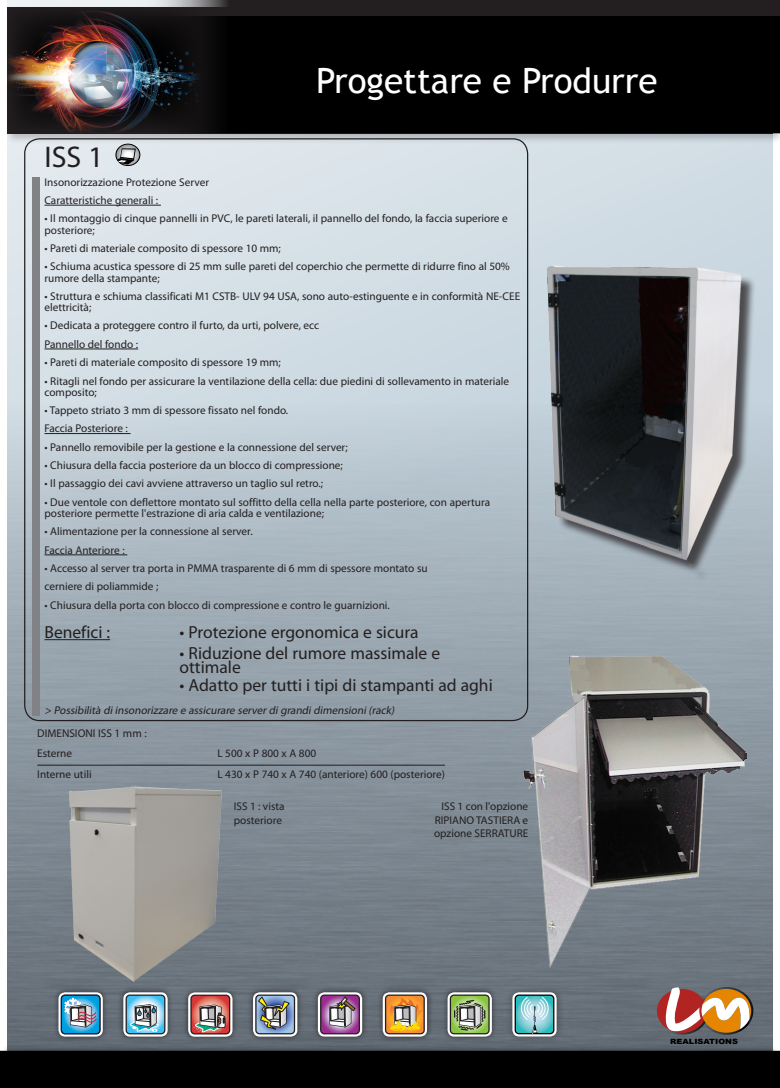
<style>
.page{position:relative;width:780px;height:1088px;background:#fff}
.page>*{position:absolute;margin:0;border:0;box-sizing:border-box;transform-origin:0 0}
.t1{font:35px "Trebuchet MS";color:#fff}
.t2{font:35px "Myriad Pro";color:#fff}
.Normal_e{font:30px "Myriad Pro";color:#231f20}
.Normal_e-2{font:17.5px/13.8px "Myriad Pro";color:#231f20}
.Normal_e-3{font:11.25px/11.2px "Myriad Pro";color:#231f20}
.Normal_e-4{font:italic 11.25px "Myriad Pro";color:#231f20}
.t3{font:900 7.25px "Arial";color:#000;scale:1.13 1}
</style>
<div class="page">
<div style="left:7px;top:0;width:765px;height:1051px;background:#d5dfe7"></div>
<img style="left:7px;top:404px;width:765px;height:641px">
<div style="left:5px;top:5px;width:775px;height:140px;background:#231f20;opacity:.25"></div>
<div style="left:3px;top:1045px;width:773px;height:36px;background:#231f20;opacity:.25"></div>
<img style="left:7px;top:7px;width:134px;height:126px">
<svg style="left:141px;top:0;width:639px;height:133px"></svg>
<div style="left:0;top:1051px;width:780px;height:37px;background:#000"></div>
<svg style="left:655px;top:987px;width:98px;height:48px"></svg>
<div style="left:52px;top:986px;width:57px;height:56px;background:#231f20;opacity:.75"></div>
<div style="left:58px;top:992px;width:45px;height:44px;background:#fff;border-radius:7px"></div>
<svg style="left:60px;top:994px;width:41px;height:41px"></svg>
<div style="left:117px;top:986px;width:56px;height:56px;background:#231f20;opacity:.75"></div>
<div style="left:123px;top:992px;width:45px;height:44px;background:#fff;border-radius:7px"></div>
<svg style="left:123px;top:994px;width:43px;height:41px"></svg>
<div style="left:247px;top:986px;width:56px;height:56px;background:#231f20;opacity:.75"></div>
<div style="left:253px;top:992px;width:44px;height:44px;background:#fff;border-radius:7px"></div>
<svg style="left:254px;top:994px;width:42px;height:41px"></svg>
<div style="left:312px;top:986px;width:56px;height:56px;background:#231f20;opacity:.75"></div>
<div style="left:318px;top:992px;width:44px;height:44px;background:#fff;border-radius:7px"></div>
<svg style="left:319px;top:994px;width:41px;height:41px"></svg>
<div style="left:376px;top:986px;width:57px;height:56px;background:#231f20;opacity:.75"></div>
<div style="left:382px;top:992px;width:45px;height:44px;background:#fff;border-radius:7px"></div>
<svg style="left:384px;top:994px;width:41px;height:41px"></svg>
<div style="left:441px;top:986px;width:56px;height:56px;background:#231f20;opacity:.75"></div>
<div style="left:447px;top:992px;width:45px;height:44px;background:#fff;border-radius:7px"></div>
<svg style="left:449px;top:994px;width:41px;height:41px"></svg>
<div style="left:505px;top:985px;width:59px;height:59px;background:#231f20;opacity:.5"></div>
<div style="left:512px;top:992px;width:44px;height:44px;background:#fff;border-radius:7px"></div>
<svg style="left:514px;top:994px;width:41px;height:41px"></svg>
<hr style="left:44px;top:205px;width:117px;height:1px;background:#231f20">
<hr style="left:44px;top:349px;width:94px;height:1px;background:#231f20">
<hr style="left:44px;top:433px;width:87px;height:1px;background:#231f20">
<hr style="left:44px;top:554px;width:83px;height:1px;background:#231f20">
<hr style="left:44px;top:639px;width:66px;height:1px;background:#231f20">
<div style="left:32px;top:178px;width:8px;height:538px;background:#808285"></div>
<div style="left:182px;top:986px;width:56px;height:56px;background:#231f20;opacity:.75"></div>
<div style="left:188px;top:992px;width:44px;height:45px;background:#fff;border-radius:7px"></div>
<svg style="left:188px;top:994px;width:43px;height:41px"></svg>
<div style="left:115px;top:144px;width:25px;height:22px;border:1px solid #000;border-radius:50%"></div>
<svg style="left:116px;top:144px;width:24px;height:22px"></svg>
<hr style="left:37px;top:765px;width:408px;height:1px;background:#231f20">
<img style="left:519px;top:633px;width:239px;height:345px">
<div style="left:549px;top:268px;width:206px;height:314px;background:#a6b3bd"></div>
<img style="left:525px;top:226px;width:229px;height:341px">
<img style="left:58px;top:768px;width:187px;height:218px">
<p class="t1" style="left:316px;top:60px;width:343px">Progettare e Produrre</p>
<h1 class="t2" style="left:308px;top:59px;width:315px">Conc p eur Fab icant</h1>
<p class="Normal_e" style="left:44px;top:139px;width:61px">ISS 1</p>
<p class="Normal_e-3" style="left:44px;top:176px;width:166px">Insonorizzazione Protezione Server</p>
<p class="Normal_e-3" style="left:44px;top:194px;width:115px">Caratteristiche generali :</p>
<p class="Normal_e-3" style="left:44px;top:213px;width:465px">• Il montaggio di cinque pannelli in PVC, le pareti laterali, il pannello del fondo, la faccia superiore e posteriore;</p>
<p class="Normal_e-3" style="left:44px;top:242px;width:238px">• Pareti di materiale composito di spessore 10 mm;</p>
<p class="Normal_e-3" style="left:44px;top:261px;width:467px">• Schiuma acustica spessore di 25 mm sulle pareti del coperchio che permette di ridurre fino al 50% rumore della stampante;</p>
<p class="Normal_e-3" style="left:44px;top:290px;width:477px">• Struttura e schiuma classificati M1 CSTB- ULV 94 USA, sono auto-estinguente e in conformità NE-CEE elettricità;</p>
<p class="Normal_e-3" style="left:44px;top:320px;width:276px">• Dedicata a proteggere contro il furto, da urti, polvere, ecc</p>
<p class="Normal_e-3" style="left:44px;top:338px;width:95px">Pannello del fondo :</p>
<p class="Normal_e-3" style="left:44px;top:357px;width:238px">• Pareti di materiale composito di spessore 19 mm;</p>
<p class="Normal_e-3" style="left:44px;top:375px;width:466px">• Ritagli nel fondo per assicurare la ventilazione della cella: due piedini di sollevamento in materiale composito;</p>
<p class="Normal_e-3" style="left:44px;top:404px;width:245px">• Tappeto striato 3 mm di spessore fissato nel fondo.</p>
<p class="Normal_e-3" style="left:44px;top:423px;width:85px">Faccia Posteriore :</p>
<p class="Normal_e-3" style="left:44px;top:441px;width:305px">• Pannello removibile per la gestione e la connessione del server;</p>
<p class="Normal_e-3" style="left:44px;top:459px;width:300px">• Chiusura della faccia posteriore da un blocco di compressione;</p>
<p class="Normal_e-3" style="left:44px;top:478px;width:280px">• Il passaggio dei cavi avviene attraverso un taglio sul retro.;</p>
<p class="Normal_e-3" style="left:44px;top:496px;width:447px">• Due ventole con deflettore montato sul soffitto della cella nella parte posteriore, con apertura posteriore permette l'estrazione di aria calda e ventilazione;</p>
<p class="Normal_e-3" style="left:44px;top:526px;width:210px">• Alimentazione per la connessione al server.</p>
<p class="Normal_e-3" style="left:44px;top:544px;width:82px">Faccia Anteriore :</p>
<p class="Normal_e-3" style="left:44px;top:562px;width:385px">• Accesso al server tra porta in PMMA trasparente di 6 mm di spessore montato su</p>
<p class="Normal_e-3" style="left:44px;top:581px;width:115px">cerniere di poliammide ;</p>
<p class="Normal_e-3" style="left:44px;top:599px;width:347px">• Chiusura della porta con blocco di compressione e contro le guarnizioni.</p>
<p class="Normal_e-2" style="left:44px;top:625px;width:67px">Benefici :</p>
<p class="Normal_e-2" style="left:179px;top:625px;width:240px">• Protezione ergonomica e sicura</p>
<p class="Normal_e-2" style="left:179px;top:646px;width:262px">• Riduzione del rumore massimale e ottimale</p>
<p class="Normal_e-2" style="left:179px;top:678px;width:315px">• Adatto per tutti i tipi di stampanti ad aghi</p>
<p class="Normal_e-4" style="left:44px;top:703px;width:354px">&gt; Possibilità diinsonorizzare e assicurare serverdigrandidimensioni(rack)</p>
<p class="Normal_e-3" style="left:37px;top:727px;width:111px">DIMENSIONI ISS 1 mm :</p>
<p class="Normal_e-3" style="left:37px;top:747px;width:36px">Esterne</p>
<p class="Normal_e-3" style="left:217px;top:747px;width:100px">L 500 x P 800 x A 800</p>
<p class="Normal_e-3" style="left:37px;top:768px;width:56px">Interne utili</p>
<p class="Normal_e-3" style="left:217px;top:768px;width:229px">L 430 x P 740 x A 740 (anteriore) 600 (posteriore)</p>
<p class="Normal_e-3" style="left:441px;top:801px;width:88px">ISS 1 con l'opzione</p>
<p class="Normal_e-3" style="left:434px;top:813px;width:96px;line-height:13.5px">RIPIANO TASTIERA e opzione SERRATURE</p>
<p class="Normal_e-3" style="left:234px;top:801px;width:52px">ISS 1 : vista</p>
<p class="Normal_e-3" style="left:234px;top:814px;width:50px">posteriore</p>
<p class="t3" style="left:670px;top:1038px;width:61px">REALISATIONS</p>
</div>
